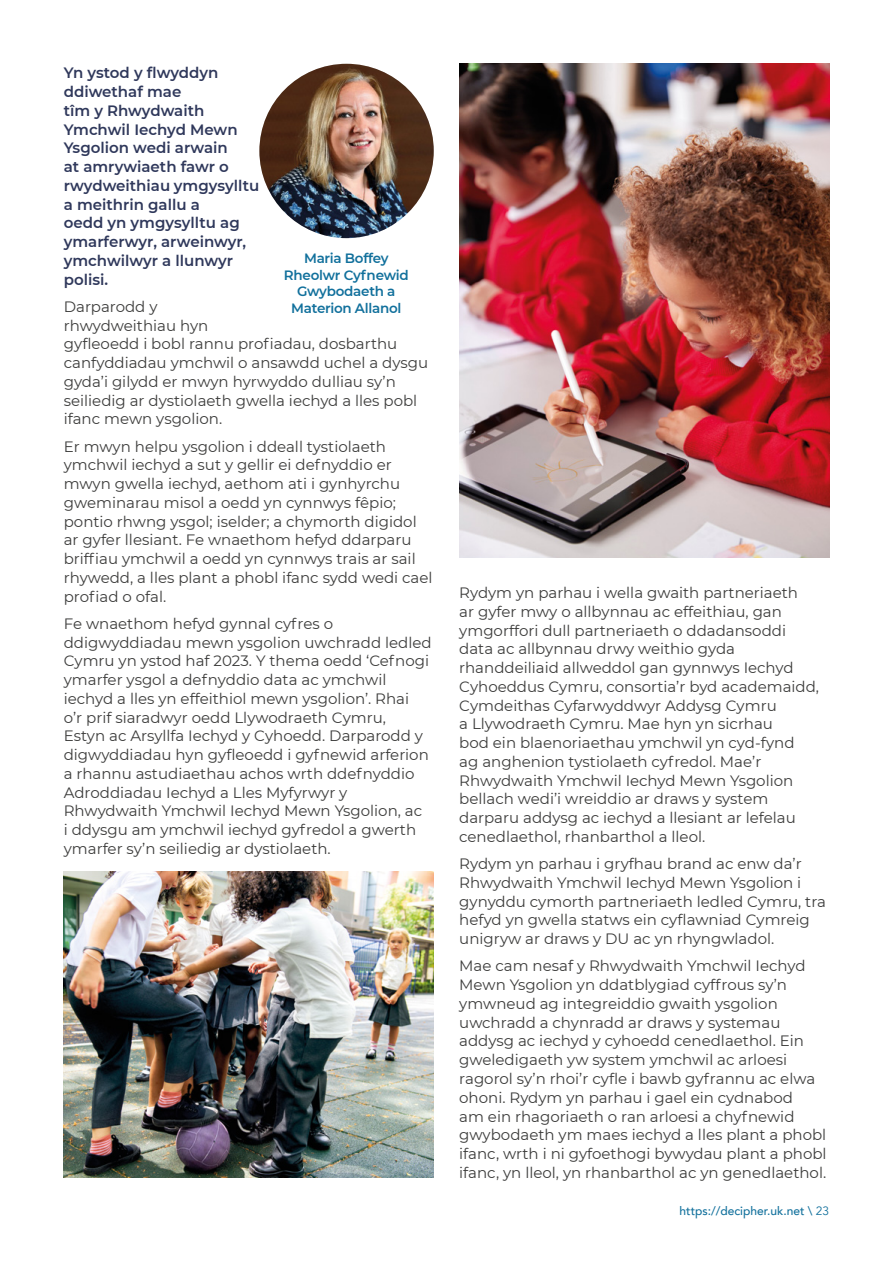
<style>
.page{position:relative;width:893px;height:1263px;background:#fff}
.page>*{position:absolute;margin:0;border:0;box-sizing:border-box;transform-origin:0 0}
.t1{font:15px/18.8px "Montserrat";color:#3c3c3b}
.t2{font:600 15px/18.8px "Montserrat";color:#2f385b}
.t3{font:600 13.5px/16.5px "Montserrat";letter-spacing:-.02em;color:#11709c;text-align:center}
.t4{font:500 12px "Avenir";color:#11709c}
.s1{font-weight:400}
</style>
<div class="page">
<img style="left:259px;top:64px;width:175px;height:174px;border-radius:87px">
<img style="left:459px;top:64px;width:370px;height:493px">
<img style="left:64px;top:872px;width:370px;height:306px">
<p class="t2" style="left:64px;top:63px;width:197px">Yn ystod y flwyddyn ddiwethaf mae<br>tîm y Rhwydwaith<br>Ymchwil Iechyd Mewn<br>Ysgolion wedi arwain<br>at amrywiaeth fawr o rwydweithiau ymgysylltu a meithrin gallu a<br>oedd yn ymgysylltu ag ymarferwyr, arweinwyr, ymchwilwyr a llunwyr polisi.</p>
<p class="t1" style="left:64px;top:297px;width:366px">Darparodd y<br>rhwydweithiau hyn<br>gyfleoedd i bobl rannu profiadau, dosbarthu canfyddiadau ymchwil o ansawdd uchel a dysgu gyda’i gilydd er mwyn hyrwyddo dulliau sy’n seiliedig ar dystiolaeth gwella iechyd a lles pobl ifanc mewn ysgolion.</p>
<p class="t1" style="left:64px;top:436px;width:370px">Er mwyn helpu ysgolion i ddeall tystiolaeth ymchwil iechyd a sut y gellir ei defnyddio er mwyn gwella iechyd, aethom ati i gynhyrchu gweminarau misol a oedd yn cynnwys fêpio; pontio rhwng ysgol; iselder; a chymorth digidol ar gyfer llesiant. Fe wnaethom hefyd ddarparu briffiau ymchwil a oedd yn cynnwys trais ar sail rhywedd, a lles plant a phobl ifanc sydd wedi cael profiad o ofal.</p>
<p class="t1" style="left:64px;top:614px;width:369px">Fe wnaethom hefyd gynnal cyfres o ddigwyddiadau mewn ysgolion uwchradd ledled Cymru yn ystod haf 2023. Y thema oedd ‘Cefnogi ymarfer ysgol a defnyddio data ac ymchwil iechyd a lles yn effeithiol mewn ysgolion’. Rhai<br>o’r prif siaradwyr oedd Llywodraeth Cymru,<br>Estyn ac Arsyllfa Iechyd y Cyhoedd. Darparodd y digwyddiadau hyn gyfleoedd i gyfnewid arferion a rhannu astudiaethau achos wrth ddefnyddio Adroddiadau Iechyd a Lles Myfyrwyr y Rhwydwaith Ymchwil Iechyd Mewn Ysgolion, ac<br>i ddysgu am ymchwil iechyd gyfredol a gwerth ymarfer sy’n seiliedig ar dystiolaeth.</p>
<p class="t3" style="left:284px;top:250px;width:126px">Maria Boffey<br>Rheolwr Cyfnewid<br>Gwybodaeth a<br>Materion Allanol</p>
<p class="t1" style="left:459px;top:583px;width:361px">Rydym yn parhau i wella gwaith partneriaeth<br>ar gyfer mwy o allbynnau ac effeithiau, gan ymgorffori dull partneriaeth o ddadansoddi data ac allbynnau drwy weithio gyda rhanddeiliaid allweddol gan gynnwys Iechyd Cyhoeddus Cymru, consortia’r byd academaidd, Cymdeithas Cyfarwyddwyr Addysg Cymru<br>a Llywodraeth Cymru. Mae hyn yn sicrhau<br>bod ein blaenoriaethau ymchwil yn cyd-fynd<br>ag anghenion tystiolaeth cyfredol. Mae’r Rhwydwaith Ymchwil Iechyd Mewn Ysgolion bellach wedi’i wreiddio ar draws y system darparu addysg ac iechyd a llesiant ar lefelau cenedlaethol, rhanbarthol a lleol.</p>
<p class="t1" style="left:459px;top:854px;width:368px">Rydym yn parhau i gryfhau brand ac enw da’r Rhwydwaith Ymchwil Iechyd Mewn Ysgolion i gynyddu cymorth partneriaeth ledled Cymru, tra hefyd yn gwella statws ein cyflawniad Cymreig unigryw ar draws y DU ac yn rhyngwladol.</p>
<p class="t1" style="left:459px;top:956px;width:369px">Mae cam nesaf y Rhwydwaith Ymchwil Iechyd Mewn Ysgolion yn ddatblygiad cyffrous sy’n ymwneud ag integreiddio gwaith ysgolion uwchradd a chynradd ar draws y systemau addysg ac iechyd y cyhoedd cenedlaethol. Ein gweledigaeth yw system ymchwil ac arloesi ragorol sy’n rhoi’r cyfle i bawb gyfrannu ac elwa ohoni. Rydym yn parhau i gael ein cydnabod<br>am ein rhagoriaeth o ran arloesi a chyfnewid gwybodaeth ym maes iechyd a lles plant a phobl ifanc, wrth i ni gyfoethogi bywydau plant a phobl ifanc, yn lleol, yn rhanbarthol ac yn genedlaethol.</p>
<p class="t4" style="left:680px;top:1201px;width:151px">https://decipher.uk.net \ <span class="s1">23</span></p>
</div>
